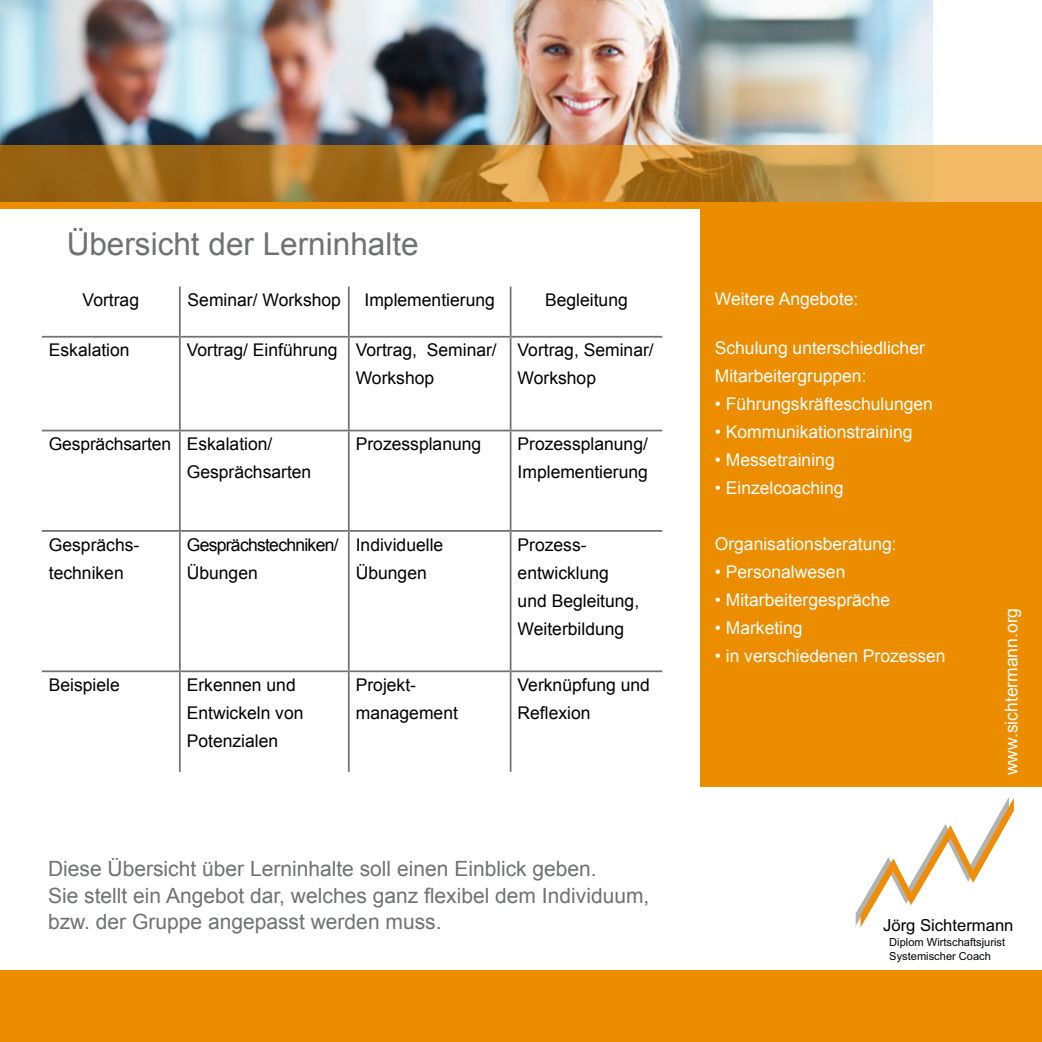
<style>
.page{position:relative;width:1042px;height:1042px;background:#fff}
.page>*{position:absolute;margin:0;border:0;box-sizing:border-box;transform-origin:0 0}
.t1{font:31.5px "Arial";color:#707172}
.t2{font:21px/26.2px "Arial";color:#707172}
.t3{font:17.5px/28px "Arial";color:#000}
.t4{font:17.5px/28px "Arial";color:#fff}
.t5{font:17.5px/28px "Arial";letter-spacing:-.04em;color:#000}
.t6{font:16.62px "Arial";color:#000204}
.t7{font:11.03px/14.7px "Arial";color:#000204}
</style>
<div class="page">
<div style="left:0;top:971px;width:1042px;height:71px;background:#ec8d00"></div>
<div style="left:700px;top:205px;width:342px;height:581px;background:#ec8d00"></div>
<img style="left:0;top:0;width:933px;height:145px">
<svg style="left:0;top:145px;width:1042px;height:57px;background:#bb8433"></svg>
<div style="left:0;top:202px;width:1042px;height:6px;background:#ec8d00"></div>
<hr style="left:179px;top:286px;width:2px;height:50px;background:#707172">
<hr style="left:348px;top:286px;width:2px;height:50px;background:#707172">
<hr style="left:510px;top:286px;width:1px;height:50px;background:#707172">
<hr style="left:42px;top:336px;width:138px;height:2px;background:#707172">
<hr style="left:180px;top:336px;width:169px;height:2px;background:#707172">
<hr style="left:179px;top:338px;width:2px;height:92px;background:#707172">
<hr style="left:349px;top:336px;width:161px;height:2px;background:#707172">
<hr style="left:348px;top:338px;width:2px;height:92px;background:#707172">
<hr style="left:510px;top:336px;width:152px;height:2px;background:#707172">
<hr style="left:510px;top:338px;width:1px;height:92px;background:#707172">
<hr style="left:42px;top:430px;width:138px;height:1px;background:#707172">
<hr style="left:180px;top:430px;width:169px;height:1px;background:#707172">
<hr style="left:179px;top:431px;width:2px;height:99px;background:#707172">
<hr style="left:349px;top:430px;width:161px;height:1px;background:#707172">
<hr style="left:348px;top:431px;width:2px;height:99px;background:#707172">
<hr style="left:510px;top:430px;width:152px;height:1px;background:#707172">
<hr style="left:510px;top:431px;width:1px;height:99px;background:#707172">
<hr style="left:42px;top:530px;width:138px;height:2px;background:#707172">
<hr style="left:180px;top:530px;width:169px;height:2px;background:#707172">
<hr style="left:179px;top:532px;width:2px;height:138px;background:#707172">
<hr style="left:349px;top:530px;width:161px;height:2px;background:#707172">
<hr style="left:348px;top:532px;width:2px;height:138px;background:#707172">
<hr style="left:510px;top:530px;width:152px;height:2px;background:#707172">
<hr style="left:510px;top:532px;width:1px;height:138px;background:#707172">
<hr style="left:42px;top:670px;width:138px;height:2px;background:#707172">
<hr style="left:180px;top:670px;width:169px;height:2px;background:#707172">
<hr style="left:179px;top:672px;width:2px;height:100px;background:#707172">
<hr style="left:349px;top:670px;width:161px;height:2px;background:#707172">
<hr style="left:348px;top:672px;width:2px;height:100px;background:#707172">
<hr style="left:510px;top:670px;width:152px;height:2px;background:#707172">
<hr style="left:510px;top:672px;width:1px;height:100px;background:#707172">
<svg style="left:855px;top:797px;width:159px;height:130px"></svg>
<h1 class="t1" style="left:67px;top:223px;width:353px">Übersicht der Lerninhalte</h1>
<p class="t3" style="left:83px;top:286px;width:58px">Vortrag</p>
<p class="t3" style="left:188px;top:286px;width:155px">Seminar/ Workshop</p>
<p class="t3" style="left:364px;top:286px;width:132px">Implementierung</p>
<p class="t3" style="left:545px;top:286px;width:84px">Begleitung</p>
<p class="t3" style="left:49px;top:336px;width:82px">Eskalation</p>
<p class="t3" style="left:356px;top:336px;width:143px;text-indent:-169px">Vortrag/ Einführung Vortrag, Seminar/<br>Workshop</p>
<p class="t3" style="left:517px;top:336px;width:138px">Vortrag, Seminar/<br>Workshop</p>
<p class="t3" style="left:187px;top:430px;width:126px;text-indent:-138px">Gesprächsarten Eskalation/<br>Gesprächsarten</p>
<p class="t3" style="left:356px;top:430px;width:127px">Prozessplanung</p>
<p class="t3" style="left:517px;top:430px;width:132px">Prozessplanung/<br>Implementierung</p>
<p class="t3" style="left:49px;top:531px;width:92px">Gesprächs&shy;techniken</p>
<p class="t5" style="left:187px;top:531px;width:153px">Gesprächstechniken/<br>Übungen</p>
<p class="t3" style="left:356px;top:531px;width:89px">Individuelle<br>Übungen</p>
<p class="t3" style="left:517px;top:531px;width:123px">Prozess&shy;entwicklung und Begleitung,<br>Weiterbildung</p>
<p class="t3" style="left:49px;top:671px;width:72px">Beispiele</p>
<p class="t3" style="left:187px;top:671px;width:118px">Erkennen und<br>Entwickeln von<br>Potenzialen</p>
<p class="t3" style="left:356px;top:671px;width:104px">Projekt&shy;management</p>
<p class="t3" style="left:517px;top:671px;width:134px">Verknüpfung und<br>Reflexion</p>
<p class="t2" style="left:48px;top:856px;width:603px">Diese Übersicht über Lerninhalte soll einen Einblick geben.<br>Sie stellt ein Angebot dar, welches ganz flexibel dem Individuum, bzw. der Gruppe angepasst werden muss.</p>
<p class="t4" style="left:715px;top:285px;width:145px">Weitere Angebote:</p>
<p class="t4" style="left:715px;top:334px;width:212px">Schulung unterschiedlicher<br>Mitarbeitergruppen:</p>
<p class="t4" style="left:715px;top:390px;width:220px">• Führungskräfteschulungen</p>
<p class="t4" style="left:715px;top:418px;width:199px">• Kommunikationstraining</p>
<p class="t4" style="left:715px;top:446px;width:121px">• Messetraining</p>
<p class="t4" style="left:715px;top:474px;width:130px">• Einzelcoaching</p>
<p class="t4" style="left:715px;top:530px;width:183px">Organisationsberatung:</p>
<p class="t4" style="left:715px;top:558px;width:132px">• Personalwesen</p>
<p class="t4" style="left:715px;top:586px;width:177px">• Mitarbeitergespräche</p>
<p class="t4" style="left:715px;top:614px;width:89px">• Marketing</p>
<p class="t4" style="left:715px;top:642px;width:232px">• in verschiedenen Prozessen</p>
<p class="t4" style="left:997px;top:775px;width:169px;rotate:-90deg">www.sichtermann.org</p>
<p class="t6" style="left:883px;top:914px;width:132px">Jörg Sichtermann</p>
<p class="t7" style="left:889px;top:934px;width:117px">Diplom Wirtschaftsjurist<br>Systemischer Coach</p>
</div>
